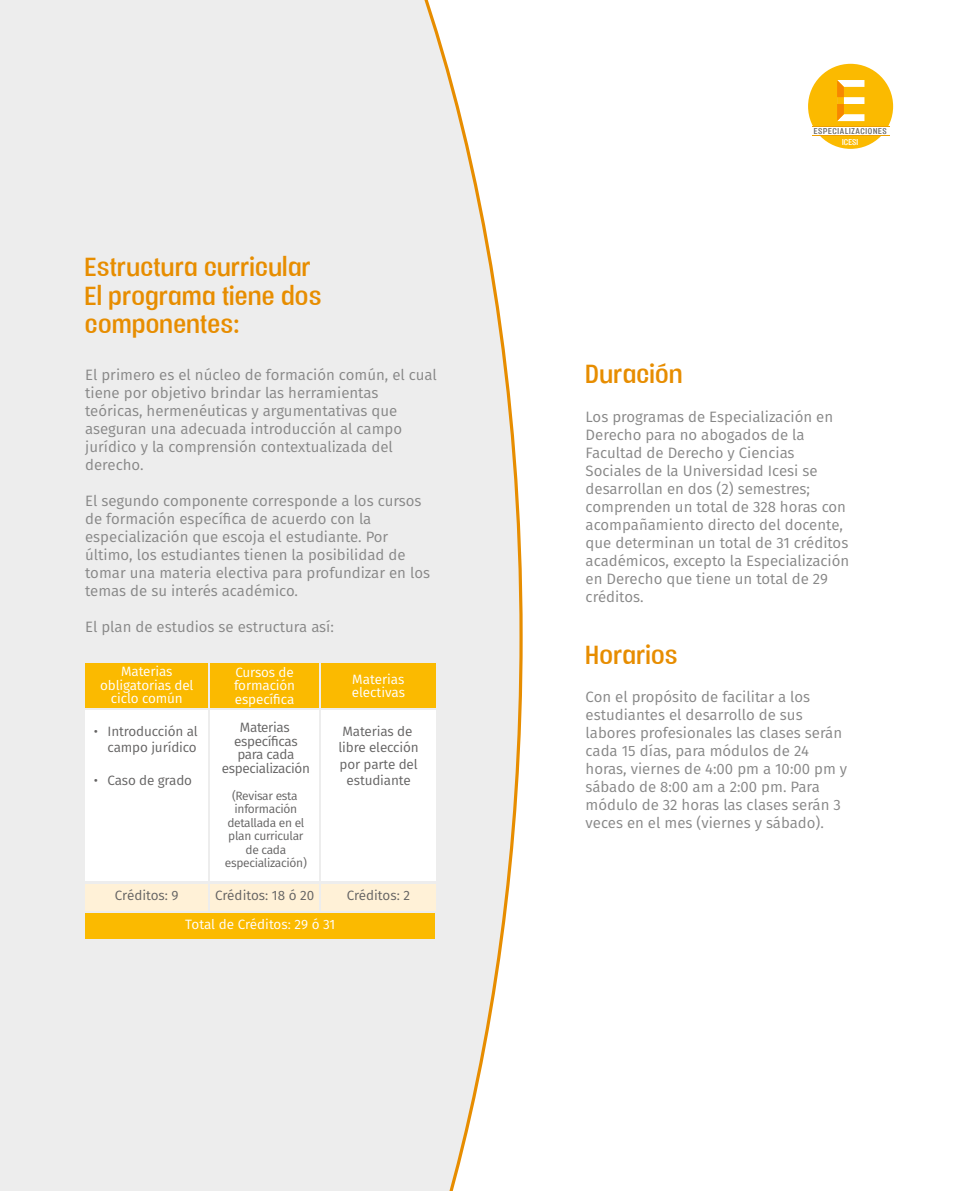
<style>
.page{position:relative;width:957px;height:1191px;background:#fff}
.page>*{position:absolute;margin:0;border:0;box-sizing:border-box;transform-origin:0 0}
.t1{font:30px/28.5px "Vacer Sans Personal";letter-spacing:.01em;color:#e78d00}
.t2{font:15px/18px "Fira Sans";color:#878787}
.t3{font:13.5px/16.5px "Fira Sans";letter-spacing:-.01em;color:#646363;text-align:center}
.t4{font:13.5px/13.5px "Fira Sans";letter-spacing:-.01em;color:#fff;text-align:center}
.t5{font:12px/13.5px "Fira Sans";letter-spacing:-.025em;color:#646363;text-align:center}
.t6{font:9.75px "Vacer Sans Personal";letter-spacing:.065em;color:#686868}
.t7{font:9.75px "Vacer Sans Personal";color:#fff}
</style>
<div class="page">
<div style="left:0;top:0;width:415px;height:1191px;background:#ededed"></div>
<svg style="left:415px;top:0;width:108px;height:1191px"></svg>
<div style="left:808px;top:64px;width:85px;height:85px;background:#fbba00;border-radius:50%"></div>
<svg style="left:837px;top:80px;width:27px;height:41px"></svg>
<div style="left:812px;top:127px;width:77px;height:9px;background:#fff"></div>
<hr style="left:812px;top:136px;width:77px;height:1px;background:#ed9f01">
<hr style="left:812px;top:126px;width:77px;height:1px;background:#ed9f01">
<div style="left:85px;top:913px;width:350px;height:25px;background:#fbba00"></div>
<div style="left:85px;top:663px;width:123px;height:45px;background:#fbba00"></div>
<div style="left:210px;top:663px;width:109px;height:45px;background:#fbba00"></div>
<div style="left:321px;top:663px;width:114px;height:45px;background:#fbba00"></div>
<div style="left:85px;top:883px;width:123px;height:27px;background:#fff1d7"></div>
<div style="left:211px;top:883px;width:108px;height:27px;background:#fff1d7"></div>
<div style="left:321px;top:883px;width:114px;height:27px;background:#fff1d7"></div>
<div style="left:85px;top:710px;width:123px;height:171px;background:#fff"></div>
<div style="left:211px;top:710px;width:108px;height:171px;background:#fff"></div>
<div style="left:321px;top:710px;width:114px;height:171px;background:#fff"></div>
<h1 class="t1" style="left:85px;top:253px;width:238px">Estructura curricular<br>El programa tiene dos componentes:</h1>
<p class="t2" style="left:85px;top:365px;width:353px">El primero es el núcleo de formación común, el cual tiene por objetivo brindar las herramientas teóricas, hermenéuticas y argumentativas que aseguran una adecuada introducción al campo jurídico y la comprensión contextualizada del derecho.</p>
<p class="t2" style="left:85px;top:491px;width:346px">El segundo componente corresponde a los cursos de formación específica de acuerdo con la especialización que escoja el estudiante. Por último, los estudiantes tienen la posibilidad de tomar una materia electiva para profundizar en los temas de su interés académico.</p>
<p class="t2" style="left:85px;top:617px;width:250px">El plan de estudios se estructura así:</p>
<p class="t4" style="left:100px;top:664px;width:95px">Materias obligatorias del ciclo común</p>
<p class="t4" style="left:234px;top:665px;width:63px;text-align:justify">Cursos de formación específica</p>
<p class="t4" style="left:352px;top:672px;width:55px;text-align:left">Materias electivas</p>
<p class="t3" style="left:94px;top:722px;width:105px;text-align:right">• Introducción al campo jurídico</p>
<p class="t3" style="left:94px;top:772px;width:100px">• Caso de grado</p>
<p class="t3" style="left:222px;top:720px;width:90px;line-height:13.5px">Materias específicas para cada especialización</p>
<p class="t5" style="left:225px;top:788px;width:83px">(Revisar esta información detallada en el plan curricular de cada especialización)</p>
<p class="t3" style="left:338px;top:722px;width:82px">Materias de libre elección por parte del estudiante</p>
<p class="t3" style="left:115px;top:887px;width:65px">Créditos: 9</p>
<p class="t3" style="left:215px;top:887px;width:101px">Créditos: 18 ó 20</p>
<p class="t4" style="left:185px;top:917px;width:151px">Total de Créditos: 29 ó 31</p>
<p class="t3" style="left:347px;top:887px;width:65px">Créditos: 2</p>
<p class="t6" style="left:813px;top:126px;width:75px">ESPECIALIZACIONES</p>
<p class="t7" style="left:842px;top:137px;width:17px">ICESI</p>
<h1 class="t1" style="left:585px;top:359px;width:98px">Duración</h1>
<p class="t2" style="left:585px;top:407px;width:265px">Los programas de Especialización en<br>Derecho para no abogados de la<br>Facultad de Derecho y Ciencias<br>Sociales de la Universidad Icesi se desarrollan en dos (2) semestres; comprenden un total de 328 horas con acompañamiento directo del docente, que determinan un total de 31 créditos académicos, excepto la Especialización en Derecho que tiene un total de 29 créditos.</p>
<h1 class="t1" style="left:585px;top:640px;width:94px">Horarios</h1>
<p class="t2" style="left:585px;top:687px;width:263px">Con el propósito de facilitar a los estudiantes el desarrollo de sus labores profesionales las clases serán cada 15 días, para módulos de 24 horas, viernes de 4:00 pm a 10:00 pm y sábado de 8:00 am a 2:00 pm. Para módulo de 32 horas las clases serán 3 veces en el mes (viernes y sábado).</p>
</div>
